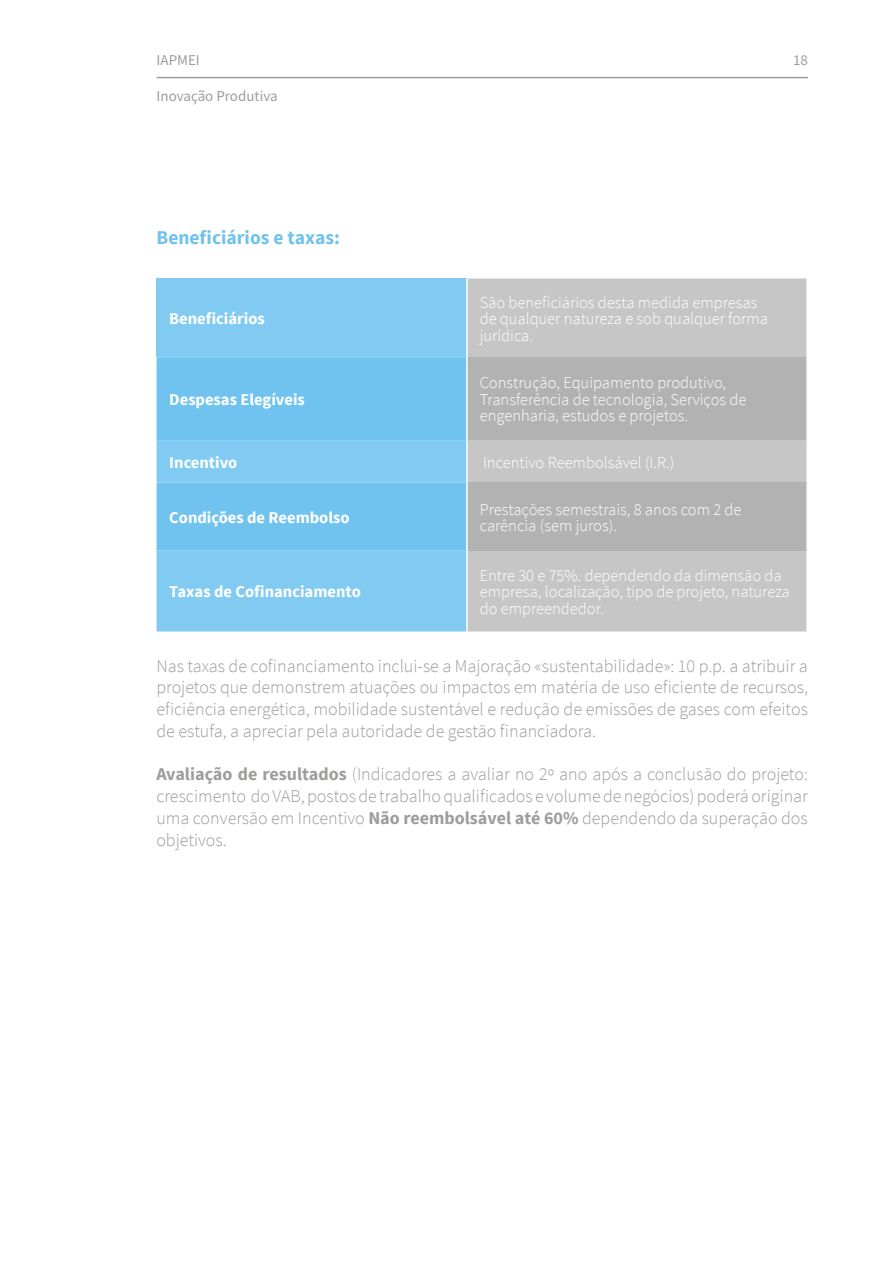
<style>
.page{position:relative;width:893px;height:1263px;background:#fff}
.page>*{position:absolute;margin:0;border:0;box-sizing:border-box;transform-origin:0 0}
.t1{font:700 19.5px "Source Sans Pro";color:#70c2ed}
.t2{font:300 18px/21.8px "Source Sans Pro";color:#9d9d9c;text-align:justify}
.t3{font:300 16.5px/16.5px "Source Sans Pro";color:#fff}
.t4{font:700 16.5px "Source Sans Pro";color:#fff}
.t5{font:15px "Source Sans Pro";color:#9d9d9c}
.s1{font-weight:700}
</style>
<div class="page">
<hr style="left:157px;top:77px;width:651px;height:1px;background:#9d9d9c">
<div style="left:157px;top:279px;width:310px;height:78px;background:#81cbf2"></div>
<div style="left:468px;top:279px;width:338px;height:352px;background:#c6c6c6"></div>
<div style="left:157px;top:357px;width:309px;height:83px;background:#70c3ef"></div>
<div style="left:467px;top:357px;width:340px;height:83px;background:#b3b2b2"></div>
<svg style="left:157px;top:440px;width:309px;height:191px;background:#7bc8f0"></svg>
<div style="left:467px;top:440px;width:340px;height:43px;background:#c6c6c6"></div>
<div style="left:467px;top:483px;width:340px;height:68px;background:#b3b2b2"></div>
<hr style="left:466px;top:357px;width:2px;height:83px;background:#fff">
<hr style="left:806px;top:357px;width:2px;height:83px;background:#fff">
<hr style="left:806px;top:440px;width:2px;height:43px;background:#fff">
<hr style="left:466px;top:483px;width:2px;height:68px;background:#fff">
<hr style="left:806px;top:483px;width:2px;height:68px;background:#fff">
<hr style="left:466px;top:279px;width:2px;height:78px;background:#fff">
<hr style="left:466px;top:440px;width:2px;height:43px;background:#fff">
<p class="t5" style="left:157px;top:51px;width:45px">IAPMEI</p>
<p class="t5" style="left:793px;top:51px;width:16px">18</p>
<p class="t5" style="left:157px;top:87px;width:123px">Inovação Produtiva</p>
<p class="t1" style="left:157px;top:225px;width:185px">Beneficiários e taxas:</p>
<p class="t4" style="left:169px;top:308px;width:97px">Beneficiários</p>
<p class="t4" style="left:169px;top:389px;width:137px">Despesas Elegíveis</p>
<p class="t3" style="left:480px;top:294px;width:290px">São beneficiários desta medida empresas de qualquer natureza e sob qualquer forma jurídica.</p>
<p class="t3" style="left:480px;top:375px;width:268px">Construção, Equipamento produtivo,<br>Transferência de tecnologia, Serviços de engenharia, estudos e projetos.</p>
<p class="t4" style="left:169px;top:451px;width:70px">Incentivo</p>
<p class="t3" style="left:483px;top:454px;width:193px">Incentivo Reembolsável (I.R.)</p>
<p class="t4" style="left:169px;top:507px;width:182px">Condições de Reembolso</p>
<p class="t3" style="left:480px;top:501px;width:263px">Prestações semestrais, 8 anos com 2 de carência (sem juros).</p>
<p class="t4" style="left:169px;top:581px;width:193px">Taxas de Cofinanciamento</p>
<p class="t3" style="left:480px;top:567px;width:312px">Entre 30 e 75%. dependendo da dimensão da empresa, localização, tipo de projeto, natureza do empreendedor.</p>
<p class="t2" style="left:156px;top:655px;width:653px">Nas taxas de cofinanciamento inclui-se a Majoração «sustentabilidade»: 10 p.p. a atribuir a projetos que demonstrem atuações ou impactos em matéria de uso eficiente de recursos, eficiência energética, mobilidade sustentável e redução de emissões de gases com efeitos de estufa, a apreciar pela autoridade de gestão financiadora.</p>
<p class="t2" style="left:156px;top:763px;width:653px"><span class="s1">Avaliação de resultados</span> (Indicadores a avaliar no 2º ano após a conclusão do projeto: crescimento do VAB, postos de trabalho qualificados e volume de negócios) poderá originar uma conversão em Incentivo <span class="s1">Não reembolsável até 60%</span> dependendo da superação dos objetivos.</p>
</div>
